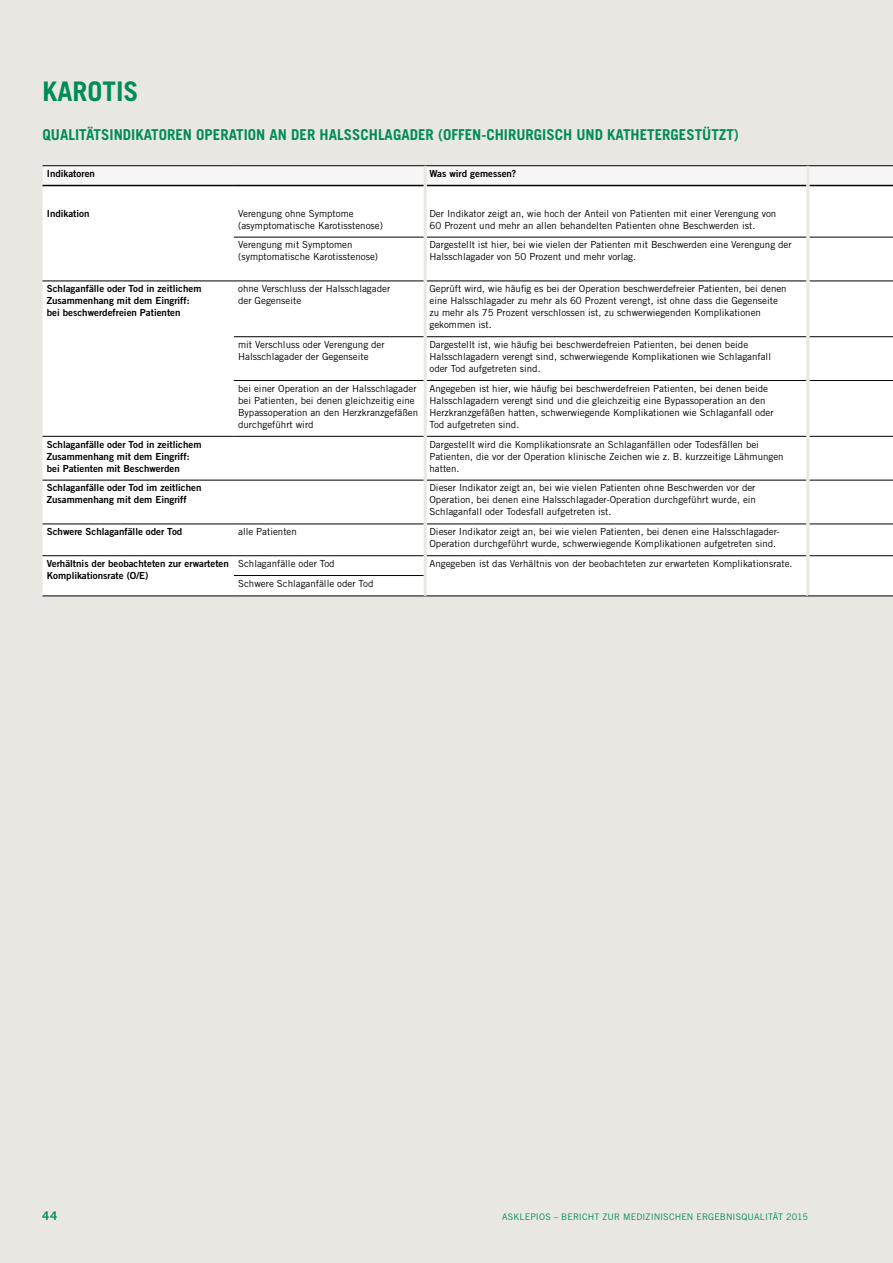
<style>
.page{position:relative;width:893px;height:1263px;background:#e9e7e2}
.page>*{position:absolute;margin:0;border:0;box-sizing:border-box;transform-origin:0 0}
.t1{font:700 27px "Trade Gothic LT Std";color:#008c57}
.t2{font:700 15px "Trade Gothic LT Std";color:#008c57}
.t3{font:700 12px "Trade Gothic LT Std";color:#008c57}
.t4{font:9.75px/12px "Trade Gothic LT Std";color:#000}
.t5{font:9.75px/12px "Trade Gothic LT Std Bd 2";color:#000}
.t6{font:9px "Trade Gothic LT Std";letter-spacing:.015em;color:#008c57}
</style>
<div class="page">
<svg style="left:43px;top:166px;width:850px;height:19px;background:#f2f1f0"></svg>
<div style="left:43px;top:186px;width:850px;height:410px;background:#fff"></div>
<hr style="left:43px;top:436px;width:191px;height:1px;background:#000">
<hr style="left:425px;top:596px;width:383px;height:1px;background:#000">
<hr style="left:43px;top:165px;width:191px;height:1px;background:#000">
<hr style="left:43px;top:185px;width:191px;height:1px;background:#000">
<hr style="left:234px;top:165px;width:191px;height:1px;background:#000">
<hr style="left:234px;top:185px;width:190px;height:1px;background:#000">
<hr style="left:425px;top:165px;width:383px;height:1px;background:#000">
<hr style="left:427px;top:185px;width:379px;height:1px;background:#000">
<hr style="left:808px;top:165px;width:85px;height:1px;background:#000">
<hr style="left:809px;top:185px;width:84px;height:1px;background:#000">
<hr style="left:234px;top:237px;width:190px;height:1px;background:#000">
<hr style="left:427px;top:237px;width:379px;height:1px;background:#000">
<hr style="left:809px;top:237px;width:84px;height:1px;background:#000">
<hr style="left:234px;top:281px;width:190px;height:1px;background:#000">
<hr style="left:427px;top:281px;width:379px;height:1px;background:#000">
<hr style="left:809px;top:281px;width:84px;height:1px;background:#000">
<hr style="left:234px;top:336px;width:190px;height:1px;background:#000">
<hr style="left:427px;top:336px;width:379px;height:1px;background:#000">
<hr style="left:809px;top:336px;width:84px;height:1px;background:#000">
<hr style="left:234px;top:380px;width:190px;height:1px;background:#000">
<hr style="left:427px;top:380px;width:379px;height:1px;background:#000">
<hr style="left:809px;top:380px;width:84px;height:1px;background:#000">
<hr style="left:234px;top:436px;width:190px;height:1px;background:#000">
<hr style="left:427px;top:436px;width:379px;height:1px;background:#000">
<hr style="left:809px;top:436px;width:84px;height:1px;background:#000">
<hr style="left:43px;top:480px;width:191px;height:1px;background:#000">
<hr style="left:234px;top:480px;width:190px;height:1px;background:#000">
<hr style="left:427px;top:480px;width:379px;height:1px;background:#000">
<hr style="left:809px;top:480px;width:84px;height:1px;background:#000">
<hr style="left:43px;top:524px;width:191px;height:1px;background:#000">
<hr style="left:234px;top:524px;width:190px;height:1px;background:#000">
<hr style="left:427px;top:524px;width:379px;height:1px;background:#000">
<hr style="left:809px;top:524px;width:84px;height:1px;background:#000">
<hr style="left:43px;top:555px;width:191px;height:1px;background:#000">
<hr style="left:234px;top:555px;width:190px;height:1px;background:#000">
<hr style="left:427px;top:555px;width:379px;height:1px;background:#000">
<hr style="left:809px;top:555px;width:84px;height:1px;background:#000">
<hr style="left:234px;top:575px;width:190px;height:1px;background:#000">
<hr style="left:43px;top:596px;width:191px;height:1px;background:#000">
<hr style="left:234px;top:596px;width:191px;height:1px;background:#000">
<hr style="left:424px;top:166px;width:3px;height:20px;background:#e9e7e2">
<hr style="left:806px;top:166px;width:3px;height:20px;background:#e9e7e2">
<hr style="left:424px;top:186px;width:3px;height:19px;background:#e9e7e2">
<hr style="left:806px;top:186px;width:3px;height:19px;background:#e9e7e2">
<hr style="left:424px;top:205px;width:3px;height:32px;background:#e9e7e2">
<hr style="left:806px;top:205px;width:3px;height:32px;background:#e9e7e2">
<hr style="left:424px;top:237px;width:3px;height:44px;background:#e9e7e2">
<hr style="left:806px;top:237px;width:3px;height:44px;background:#e9e7e2">
<hr style="left:424px;top:281px;width:3px;height:56px;background:#e9e7e2">
<hr style="left:806px;top:281px;width:3px;height:56px;background:#e9e7e2">
<hr style="left:424px;top:337px;width:3px;height:43px;background:#e9e7e2">
<hr style="left:806px;top:337px;width:3px;height:43px;background:#e9e7e2">
<hr style="left:424px;top:380px;width:3px;height:56px;background:#e9e7e2">
<hr style="left:806px;top:380px;width:3px;height:56px;background:#e9e7e2">
<hr style="left:424px;top:436px;width:3px;height:44px;background:#e9e7e2">
<hr style="left:806px;top:436px;width:3px;height:44px;background:#e9e7e2">
<hr style="left:424px;top:480px;width:3px;height:44px;background:#e9e7e2">
<hr style="left:806px;top:480px;width:3px;height:44px;background:#e9e7e2">
<hr style="left:424px;top:524px;width:3px;height:32px;background:#e9e7e2">
<hr style="left:806px;top:524px;width:3px;height:32px;background:#e9e7e2">
<hr style="left:424px;top:556px;width:3px;height:19px;background:#e9e7e2">
<hr style="left:806px;top:556px;width:3px;height:19px;background:#e9e7e2">
<hr style="left:424px;top:575px;width:3px;height:21px;background:#e9e7e2">
<hr style="left:806px;top:575px;width:3px;height:21px;background:#e9e7e2">
<hr style="left:808px;top:596px;width:85px;height:1px;background:#000">
<hr style="left:43px;top:281px;width:191px;height:1px;background:#000">
<h1 class="t1" style="left:43px;top:75px;width:98px">KAROTIS</h1>
<h2 class="t2" style="left:43px;top:125px;width:698px">QUALITÄTSINDIKATOREN OPERATION AN DER HALSSCHLAGADER (OFFEN-CHIRURGISCH UND KATHETERGESTÜTZT)</h2>
<p class="t5" style="left:47px;top:167px;width:50px">Indikatoren</p>
<p class="t5" style="left:429px;top:167px;width:88px">Was wird gemessen?</p>
<p class="t5" style="left:47px;top:207px;width:44px">Indikation</p>
<p class="t4" style="left:238px;top:207px;width:146px">Verengung ohne Symptome (asymptomatische Karotisstenose)</p>
<p class="t4" style="left:429px;top:207px;width:348px">Der Indikator zeigt an, wie hoch der Anteil von Patienten mit einer Verengung von<br>60 Prozent und mehr an allen behandelten Patienten ohne Beschwerden ist.</p>
<p class="t4" style="left:238px;top:239px;width:141px">Verengung mit Symptomen (symptomatische Karotisstenose)</p>
<p class="t4" style="left:429px;top:239px;width:364px">Dargestellt ist hier, bei wie vielen der Patienten mit Beschwerden eine Verengung der<br>Halsschlagader von 50 Prozent und mehr vorlag.</p>
<p class="t5" style="left:47px;top:283px;width:156px">Schlaganfälle oder Tod in zeitlichem<br>Zusammenhang mit dem Eingriff: bei beschwerdefreien Patienten</p>
<p class="t4" style="left:238px;top:283px;width:154px">ohne Verschluss der Halsschlagader der Gegenseite</p>
<p class="t4" style="left:429px;top:283px;width:359px">Geprüft wird, wie häufig es bei der Operation beschwerdefreier Patienten, bei denen eine Halsschlagader zu mehr als 60 Prozent verengt, ist ohne dass die Gegenseite zu mehr als 75 Prozent verschlossen ist, zu schwerwiegenden Komplikationen gekommen ist.</p>
<p class="t4" style="left:238px;top:338px;width:148px">mit Verschluss oder Verengung der<br>Halsschlagader der Gegenseite</p>
<p class="t4" style="left:429px;top:338px;width:343px">Dargestellt ist, wie häufig bei beschwerdefreien Patienten, bei denen beide<br>Halsschlagadern verengt sind, schwerwiegende Komplikationen wie Schlaganfall oder Tod aufgetreten sind.</p>
<p class="t4" style="left:238px;top:382px;width:182px">bei einer Operation an der Halsschlagader bei Patienten, bei denen gleichzeitig eine Bypassoperation an den Herzkranzgefäßen durchgeführt wird</p>
<p class="t4" style="left:429px;top:382px;width:346px">Angegeben ist hier, wie häufig bei beschwerdefreien Patienten, bei denen beide Halsschlagadern verengt sind und die gleichzeitig eine Bypassoperation an den Herzkranzgefäßen hatten, schwerwiegende Komplikationen wie Schlaganfall oder Tod aufgetreten sind.</p>
<p class="t5" style="left:47px;top:438px;width:156px">Schlaganfälle oder Tod in zeitlichem<br>Zusammenhang mit dem Eingriff: bei Patienten mit Beschwerden</p>
<p class="t4" style="left:429px;top:438px;width:356px">Dargestellt wird die Komplikationsrate an Schlaganfällen oder Todesfällen bei<br>Patienten, die vor der Operation klinische Zeichen wie z. B. kurzzeitige Lähmungen hatten.</p>
<p class="t5" style="left:47px;top:482px;width:156px">Schlaganfälle oder Tod im zeitlichen<br>Zusammenhang mit dem Eingriff</p>
<p class="t4" style="left:429px;top:482px;width:328px;text-align:justify">Dieser Indikator zeigt an, bei wie vielen Patienten ohne Beschwerden vor der Operation, bei denen eine Halsschlagader-Operation durchgeführt wurde, ein Schlaganfall oder Todesfall aufgetreten ist.</p>
<p class="t5" style="left:47px;top:526px;width:137px">Schwere Schlaganfälle oder Tod</p>
<p class="t4" style="left:238px;top:526px;width:60px">alle Patienten</p>
<p class="t4" style="left:429px;top:526px;width:351px">Dieser Indikator zeigt an, bei wie vielen Patienten, bei denen eine Halsschlagader-<br>Operation durchgeführt wurde, schwerwiegende Komplikationen aufgetreten sind.</p>
<p class="t5" style="left:47px;top:557px;width:184px">Verhältnis der beobachteten zur erwarteten<br>Komplikationsrate (O/E)</p>
<p class="t4" style="left:238px;top:557px;width:98px">Schlaganfälle oder Tod</p>
<p class="t4" style="left:429px;top:557px;width:365px">Angegeben ist das Verhältnis von der beobachteten zur erwarteten Komplikationsrate.</p>
<p class="t4" style="left:238px;top:577px;width:137px">Schwere Schlaganfälle oder Tod</p>
<p class="t3" style="left:43px;top:1209px;width:16px">44</p>
<p class="t6" style="left:502px;top:1212px;width:307px">ASKLEPIOS – BERICHT ZUR MEDIZINISCHEN ERGEBNISQUALITÄT 2015</p>
</div>
